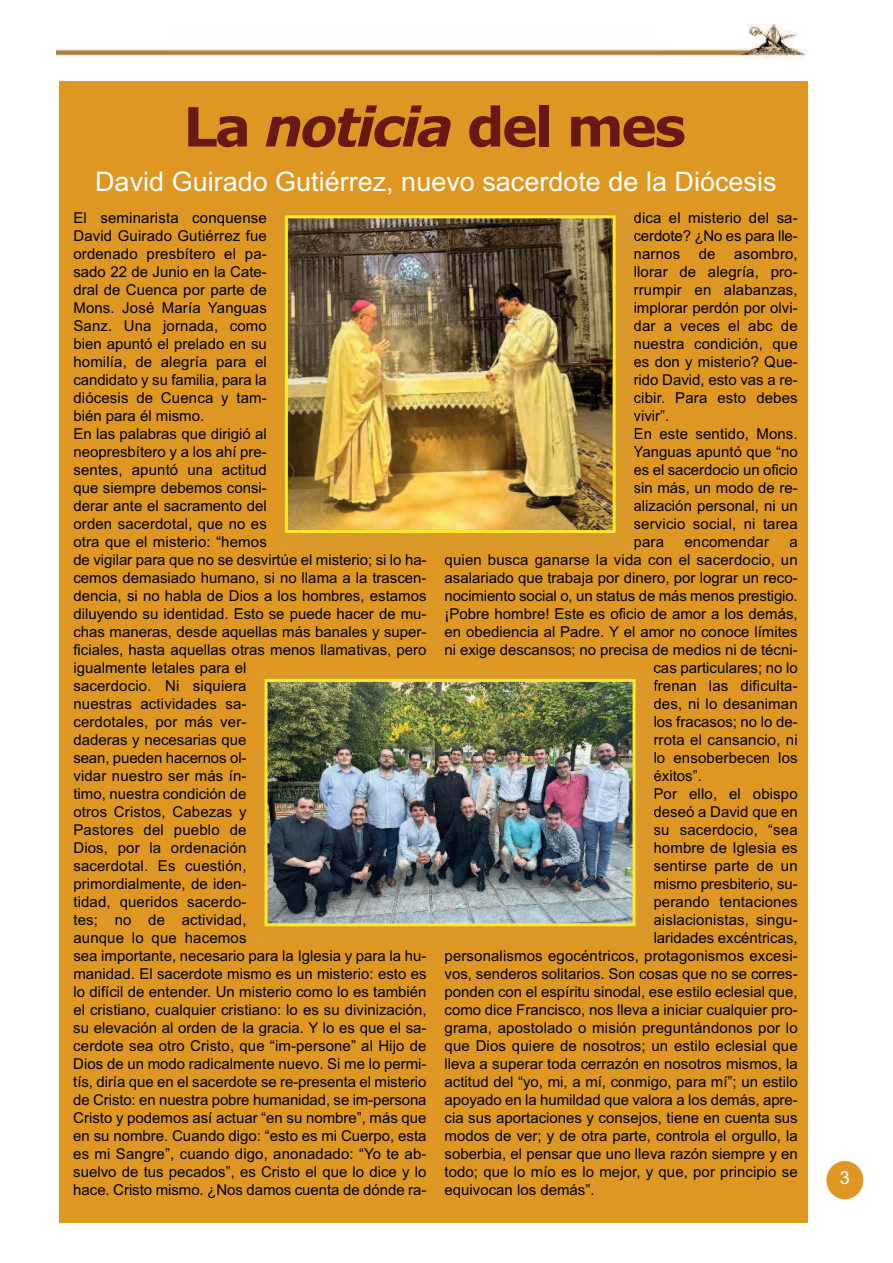
<style>
.page{position:relative;width:893px;height:1263px;background:#fff}
.page>*{position:absolute;margin:0;border:0;box-sizing:border-box;transform-origin:0 0}
.t1{font:700 54px "Verdana";letter-spacing:-.05em;color:#691915}
.t2{font:27px "Arial";color:#fff}
.t3{font:18px "Arial";color:#fff}
.t4{font:15px/18px "Arial";color:#000}
.s1{font-style:italic}
</style>
<div class="page">
<div style="left:60px;top:82px;width:748px;height:1141px;background:#dd9722"></div>
<div style="left:826px;top:1161px;width:37px;height:38px;background:#dd9722;border-radius:50%"></div>
<img style="left:57px;top:25px;width:749px;height:34px">
<img style="left:264px;top:679px;width:391px;height:248px">
<svg style="left:654px;top:842px;width:1px;height:12px"></svg>
<svg style="left:654px;top:897px;width:1px;height:13px"></svg>
<img style="left:269px;top:683px;width:362px;height:239px">
<div style="left:265px;top:679px;width:370px;height:247px;border:3px solid #ffe82d"></div>
<img style="left:289px;top:219px;width:323px;height:310px">
<div style="left:285px;top:215px;width:331px;height:318px;border:3px solid #ffe82d"></div>
<h1 class="t1" style="left:183px;top:92px;width:504px">La <span class="s1">noticia</span> del mes</h1>
<h2 class="t2" style="left:95px;top:165px;width:683px">David Guirado Gutiérrez, nuevo sacerdote de la Diócesis</h2>
<p class="t4" style="left:73px;top:209px;width:355px">El seminarista conquense<br>David Guirado Gutiérrez fue<br>ordenado presbítero el pa-<br>sado 22 de Junio en la Cate-<br>dral de Cuenca por parte de<br>Mons. José María Yanguas<br>Sanz. Una jornada, como<br>bien apuntó el prelado en su<br>homilía, de alegría para el<br>candidato y su familia, para la<br>diócesis de Cuenca y tam-<br>bién para él mismo.<br>En las palabras que dirigió al<br>neopresbítero y a los ahí pre-<br>sentes, apuntó una actitud<br>que siempre debemos consi-<br>derar ante el sacramento del<br>orden sacerdotal, que no es<br>otra que el misterio: “hemos<br>de vigilar para que no se desvirtúe el misterio; si lo ha&shy;cemos demasiado humano, si no llama a la trascen&shy;dencia, si no habla de Dios a los hombres, estamos diluyendo su identidad. Esto se puede hacer de mu&shy;chas maneras, desde aquellas más banales y super&shy;ficiales, hasta aquellas otras menos llamativas, pero igualmente letales para el<br>sacerdocio. Ni siquiera<br>nuestras actividades sa-<br>cerdotales, por más ver-<br>daderas y necesarias que<br>sean, pueden hacernos ol-<br>vidar nuestro ser más ín-<br>timo, nuestra condición de<br>otros Cristos, Cabezas y<br>Pastores del pueblo de<br>Dios, por la ordenación<br>sacerdotal. Es cuestión,<br>primordialmente, de iden-<br>tidad, queridos sacerdo-<br>tes; no de actividad,<br>aunque lo que hacemos<br>sea importante, necesario para la Iglesia y para la hu&shy;manidad. El sacerdote mismo es un misterio: esto es lo difícil de entender. Un misterio como lo es también el cristiano, cualquier cristiano: lo es su divinización, su elevación al orden de la gracia. Y lo es que el sa&shy;cerdote sea otro Cristo, que “im-persone” al Hijo de Dios de un modo radicalmente nuevo. Si me lo permi&shy;tís, diría que en el sacerdote se re-presenta el misterio de Cristo: en nuestra pobre humanidad, se im-persona Cristo y podemos así actuar “en su nombre”, más que en su nombre. Cuando digo: “esto es mi Cuerpo, esta es mi Sangre”, cuando digo, anonadado: “Yo te ab&shy;suelvo de tus pecados”, es Cristo el que lo dice y lo hace. Cristo mismo. ¿Nos damos cuenta de dónde ra-</p>
<p class="t4" style="left:634px;top:209px;width:166px">dica el misterio del sa&shy;cerdote? ¿No es para lle&shy;narnos de asombro, llorar de alegría, pro&shy;rrumpir en alabanzas, implorar perdón por olvi&shy;dar a veces el abc de nuestra condición, que es don y misterio? Que&shy;rido David, esto vas a re&shy;cibir. Para esto debes vivir”.<br>En este sentido, Mons.<br>Yanguas apuntó que “no es el sacerdocio un oficio sin más, un modo de re&shy;alización personal, ni un servicio social, ni tarea para</p>
<p class="t4" style="left:684px;top:533px;width:86px">encomendar</p>
<p class="t4" style="left:789px;top:533px;width:10px">a</p>
<p class="t4" style="left:445px;top:551px;width:355px">quien busca ganarse la vida con el sacerdocio, un</p>
<p class="t4" style="left:445px;top:569px;width:355px">asalariado que trabaja por dinero, por lograr un reco-</p>
<p class="t4" style="left:445px;top:587px;width:355px">nocimiento social o, un status de más menos prestigio.</p>
<p class="t4" style="left:445px;top:605px;width:355px">¡Pobre hombre! Este es oficio de amor a los demás,</p>
<p class="t4" style="left:445px;top:623px;width:355px">en obediencia al Padre. Y el amor no conoce límites</p>
<p class="t4" style="left:445px;top:641px;width:355px">ni exige descansos; no precisa de medios ni de técni-</p>
<p class="t4" style="left:653px;top:659px;width:146px">cas particulares; no lo</p>
<p class="t4" style="left:653px;top:677px;width:146px">frenan las dificulta-</p>
<p class="t4" style="left:653px;top:695px;width:146px">des, ni lo desaniman</p>
<p class="t4" style="left:653px;top:713px;width:146px">los fracasos; no lo de-</p>
<p class="t4" style="left:653px;top:731px;width:146px">rrota el cansancio, ni</p>
<p class="t4" style="left:653px;top:749px;width:146px">lo ensoberbecen los</p>
<p class="t4" style="left:653px;top:767px;width:50px">éxitos”.</p>
<p class="t4" style="left:653px;top:785px;width:146px">Por ello, el obispo</p>
<p class="t4" style="left:653px;top:803px;width:146px">deseó a David que en</p>
<p class="t4" style="left:653px;top:821px;width:146px">su sacerdocio, “sea</p>
<p class="t4" style="left:653px;top:839px;width:146px">hombre de Iglesia es</p>
<p class="t4" style="left:653px;top:857px;width:146px">sentirse parte de un</p>
<p class="t4" style="left:653px;top:875px;width:146px">mismo presbiterio, su-</p>
<p class="t4" style="left:653px;top:893px;width:146px">perando tentaciones</p>
<p class="t4" style="left:653px;top:911px;width:146px">aislacionistas, singu-</p>
<p class="t4" style="left:653px;top:929px;width:146px">laridades excéntricas,</p>
<p class="t4" style="left:445px;top:947px;width:355px">personalismos egocéntricos, protagonismos excesi-</p>
<p class="t4" style="left:445px;top:965px;width:355px">vos, senderos solitarios. Son cosas que no se corres-</p>
<p class="t4" style="left:445px;top:983px;width:355px">ponden con el espíritu sinodal, ese estilo eclesial que,</p>
<p class="t4" style="left:445px;top:1001px;width:355px">como dice Francisco, nos lleva a iniciar cualquier pro-</p>
<p class="t4" style="left:445px;top:1019px;width:355px">grama, apostolado o misión preguntándonos por lo</p>
<p class="t4" style="left:445px;top:1037px;width:355px">que Dios quiere de nosotros; un estilo eclesial que</p>
<p class="t4" style="left:445px;top:1055px;width:355px">lleva a superar toda cerrazón en nosotros mismos, la</p>
<p class="t4" style="left:445px;top:1073px;width:355px">actitud del “yo, mi, a mí, conmigo, para mí”; un estilo</p>
<p class="t4" style="left:445px;top:1091px;width:355px">apoyado en la humildad que valora a los demás, apre-</p>
<p class="t4" style="left:445px;top:1109px;width:355px">cia sus aportaciones y consejos, tiene en cuenta sus</p>
<p class="t4" style="left:445px;top:1127px;width:355px">modos de ver; y de otra parte, controla el orgullo, la</p>
<p class="t4" style="left:445px;top:1145px;width:355px">soberbia, el pensar que uno lleva razón siempre y en</p>
<p class="t4" style="left:445px;top:1163px;width:355px">todo; que lo mío es lo mejor, y que, por principio se</p>
<p class="t4" style="left:445px;top:1181px;width:152px">equivocan los demás”.</p>
<p class="t3" style="left:840px;top:1167px;width:12px">3</p>
</div>
